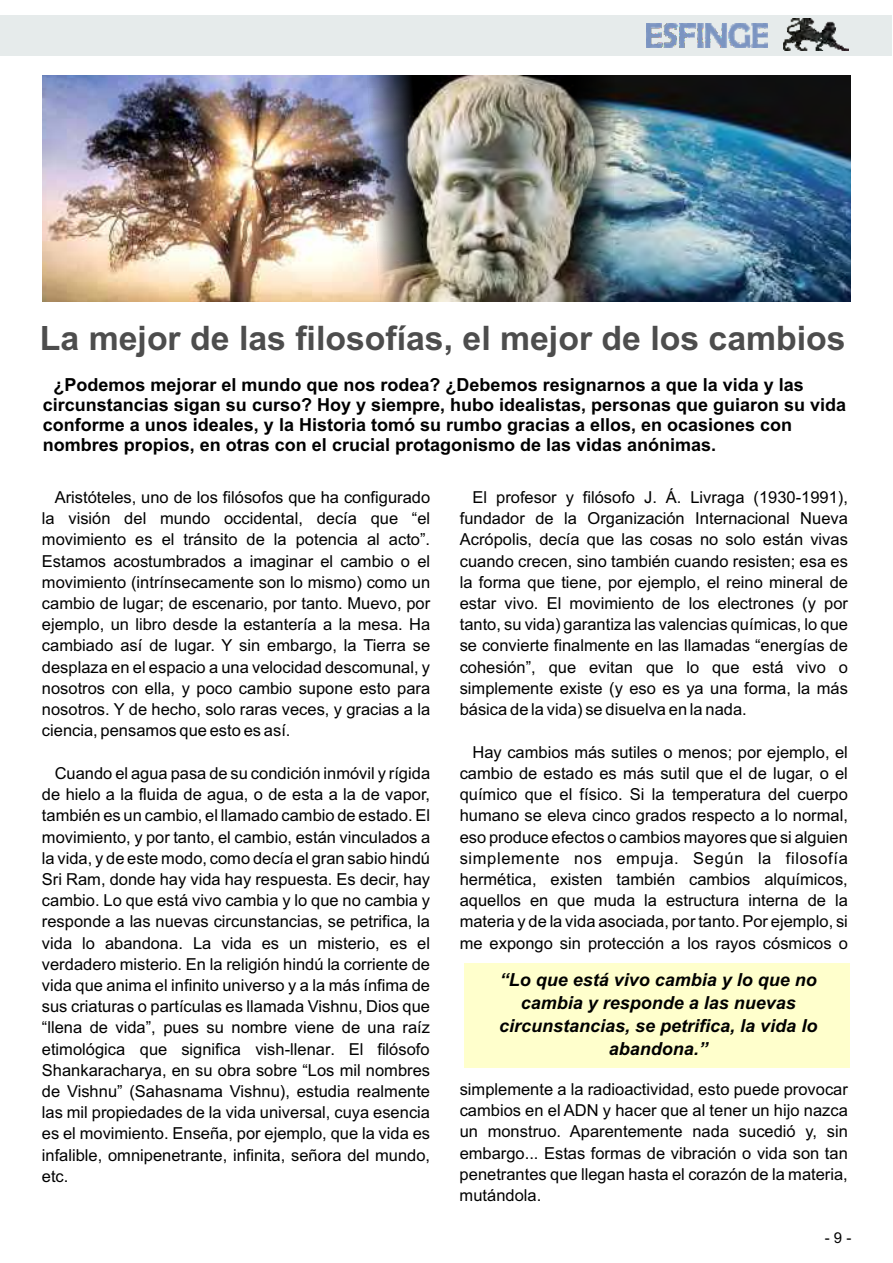
<style>
.page{position:relative;width:893px;height:1263px;background:#fff}
.page>*{position:absolute;margin:0;border:0;box-sizing:border-box;transform-origin:0 0}
.t1{font:700 33.75px "Arial";color:#4d4d4d}
.t2{font:700 18px/20.1px "Arial";color:#000}
.t3{font:italic 700 18px/23.1px "Arial";color:#000;text-align:center}
.t4{font:16.5px/21.1px "Arial";color:#000;text-align:justify}
.t5{font:16.5px "Arial";letter-spacing:.04em;color:#000}
.t6{font:15px "Arial";color:#000}
</style>
<div class="page">
<img style="left:432px;top:75px;width:109px;height:226px">
<img style="left:541px;top:75px;width:309px;height:226px">
<img style="left:43px;top:75px;width:389px;height:226px">
<div style="left:464px;top:963px;width:386px;height:104px;background:#ffc"></div>
<div style="left:0;top:15px;width:892px;height:41px;background:#e6ebeb"></div>
<img style="left:646px;top:24px;width:122px;height:24px">
<img style="left:783px;top:19px;width:66px;height:31px">
<h1 class="t1" style="left:40px;top:325px;width:807px">La mejor de las filosofías, el mejor de los cambios</h1>
<p class="t2" style="left:43px;top:376px;width:805px;text-indent:11px">¿Podemos mejorar el mundo que nos rodea? ¿Debemos resignarnos a que la vida y las circunstancias sigan su curso? Hoy y siempre, hubo idealistas, personas que guiaron su vida conforme a unos ideales, y la Historia tomó su rumbo gracias a ellos, en ocasiones con nombres propios, en otras con el crucial protagonismo de las vidas anónimas.</p>
<p class="t4" style="left:55px;top:488px;width:377px">Aristóteles, uno de los filósofos que ha configurado</p>
<p class="t4" style="left:473px;top:488px;width:377px">El profesor y filósofo J. Á. Livraga (1930-1991),</p>
<p class="t4" style="left:42px;top:509px;width:390px">la visión del mundo occidental, decía que “el</p>
<p class="t4" style="left:460px;top:509px;width:390px">fundador de la Organización Internacional Nueva</p>
<p class="t4" style="left:42px;top:530px;width:390px">movimiento es el tránsito de la potencia al acto”.</p>
<p class="t4" style="left:460px;top:530px;width:390px">Acrópolis, decía que las cosas no solo están vivas</p>
<p class="t4" style="left:42px;top:552px;width:390px">Estamos acostumbrados a imaginar el cambio o el</p>
<p class="t4" style="left:460px;top:552px;width:390px">cuando crecen, sino también cuando resisten; esa es</p>
<p class="t4" style="left:42px;top:573px;width:390px">movimiento (intrínsecamente son lo mismo) como un</p>
<p class="t4" style="left:460px;top:573px;width:390px">la forma que tiene, por ejemplo, el reino mineral de</p>
<p class="t4" style="left:42px;top:594px;width:390px">cambio de lugar; de escenario, por tanto. Muevo, por</p>
<p class="t4" style="left:460px;top:594px;width:390px">estar vivo. El movimiento de los electrones (y por</p>
<p class="t4" style="left:42px;top:615px;width:390px">ejemplo, un libro desde la estantería a la mesa. Ha</p>
<p class="t4" style="left:460px;top:615px;width:390px">tanto, su vida) garantiza las valencias químicas, lo que</p>
<p class="t4" style="left:42px;top:636px;width:390px">cambiado así de lugar. Y sin embargo, la Tierra se</p>
<p class="t4" style="left:460px;top:636px;width:390px">se convierte finalmente en las llamadas “energías de</p>
<p class="t4" style="left:42px;top:658px;width:390px">desplaza en el espacio a una velocidad descomunal, y</p>
<p class="t4" style="left:460px;top:658px;width:390px">cohesión”, que evitan que lo que está vivo o</p>
<p class="t4" style="left:42px;top:679px;width:390px">nosotros con ella, y poco cambio supone esto para</p>
<p class="t4" style="left:460px;top:679px;width:390px">simplemente existe (y eso es ya una forma, la más</p>
<p class="t4" style="left:42px;top:700px;width:390px">nosotros. Y de hecho, solo raras veces, y gracias a la</p>
<p class="t4" style="left:460px;top:700px;width:289px">básica de la vida) se disuelva en la nada.</p>
<p class="t4" style="left:42px;top:721px;width:250px">ciencia, pensamos que esto es así.</p>
<p class="t4" style="left:472px;top:743px;width:377px">Hay cambios más sutiles o menos; por ejemplo, el</p>
<p class="t4" style="left:55px;top:764px;width:377px">Cuando el agua pasa de su condición inmóvil y rígida</p>
<p class="t4" style="left:460px;top:764px;width:390px">cambio de estado es más sutil que el de lugar, o el</p>
<p class="t4" style="left:42px;top:785px;width:390px">de hielo a la fluida de agua, o de esta a la de vapor,</p>
<p class="t4" style="left:460px;top:785px;width:390px">químico que el físico. Si la temperatura del cuerpo</p>
<p class="t4" style="left:42px;top:806px;width:390px">también es un cambio, el llamado cambio de estado. El</p>
<p class="t4" style="left:460px;top:806px;width:390px">humano se eleva cinco grados respecto a lo normal,</p>
<p class="t4" style="left:42px;top:828px;width:390px">movimiento, y por tanto, el cambio, están vinculados a</p>
<p class="t4" style="left:460px;top:828px;width:390px">eso produce efectos o cambios mayores que si alguien</p>
<p class="t4" style="left:42px;top:849px;width:390px">la vida, y de este modo, como decía el gran sabio hindú</p>
<p class="t5" style="left:460px;top:852px;width:390px">simplemente nos empuja. Según la filosofía</p>
<p class="t4" style="left:42px;top:870px;width:390px">Sri Ram, donde hay vida hay respuesta. Es decir, hay</p>
<p class="t4" style="left:460px;top:870px;width:390px">hermética, existen también cambios alquímicos,</p>
<p class="t4" style="left:42px;top:891px;width:390px">cambio. Lo que está vivo cambia y lo que no cambia y</p>
<p class="t4" style="left:460px;top:891px;width:390px">aquellos en que muda la estructura interna de la</p>
<p class="t4" style="left:42px;top:912px;width:390px">responde a las nuevas circunstancias, se petrifica, la</p>
<p class="t4" style="left:460px;top:912px;width:390px">materia y de la vida asociada, por tanto. Por ejemplo, si</p>
<p class="t4" style="left:42px;top:934px;width:390px">vida lo abandona. La vida es un misterio, es el</p>
<p class="t4" style="left:460px;top:934px;width:390px">me expongo sin protección a los rayos cósmicos o</p>
<p class="t4" style="left:42px;top:955px;width:390px">verdadero misterio. En la religión hindú la corriente de vida que anima el infinito universo y a la más ínfima de sus criaturas o partículas es llamada Vishnu, Dios que “llena de vida”, pues su nombre viene de una raíz etimológica que significa vish-llenar. El filósofo Shankaracharya, en su obra sobre “Los mil nombres de Vishnu” (Sahasnama Vishnu), estudia realmente</p>
<p class="t3" style="left:499px;top:970px;width:320px">“Lo que está vivo cambia y lo que no cambia y responde a las nuevas circunstancias, se petrifica, la vida lo abandona.”</p>
<p class="t4" style="left:460px;top:1080px;width:390px">simplemente a la radioactividad, esto puede provocar</p>
<p class="t4" style="left:42px;top:1103px;width:390px">las mil propiedades de la vida universal, cuya esencia</p>
<p class="t4" style="left:460px;top:1101px;width:390px">cambios en el ADN y hacer que al tener un hijo nazca</p>
<p class="t4" style="left:42px;top:1124px;width:390px">es el movimiento. Enseña, por ejemplo, que la vida es</p>
<p class="t4" style="left:460px;top:1122px;width:390px">un monstruo. Aparentemente nada sucedió y, sin</p>
<p class="t4" style="left:42px;top:1146px;width:390px">infalible, omnipenetrante, infinita, señora del mundo,</p>
<p class="t4" style="left:460px;top:1144px;width:390px">embargo... Estas formas de vibración o vida son tan</p>
<p class="t4" style="left:42px;top:1167px;width:28px">etc.</p>
<p class="t4" style="left:460px;top:1165px;width:390px">penetrantes que llegan hasta el corazón de la materia, mutándola.</p>
<p class="t6" style="left:825px;top:1232px;width:28px">- 9 -</p>
</div>
